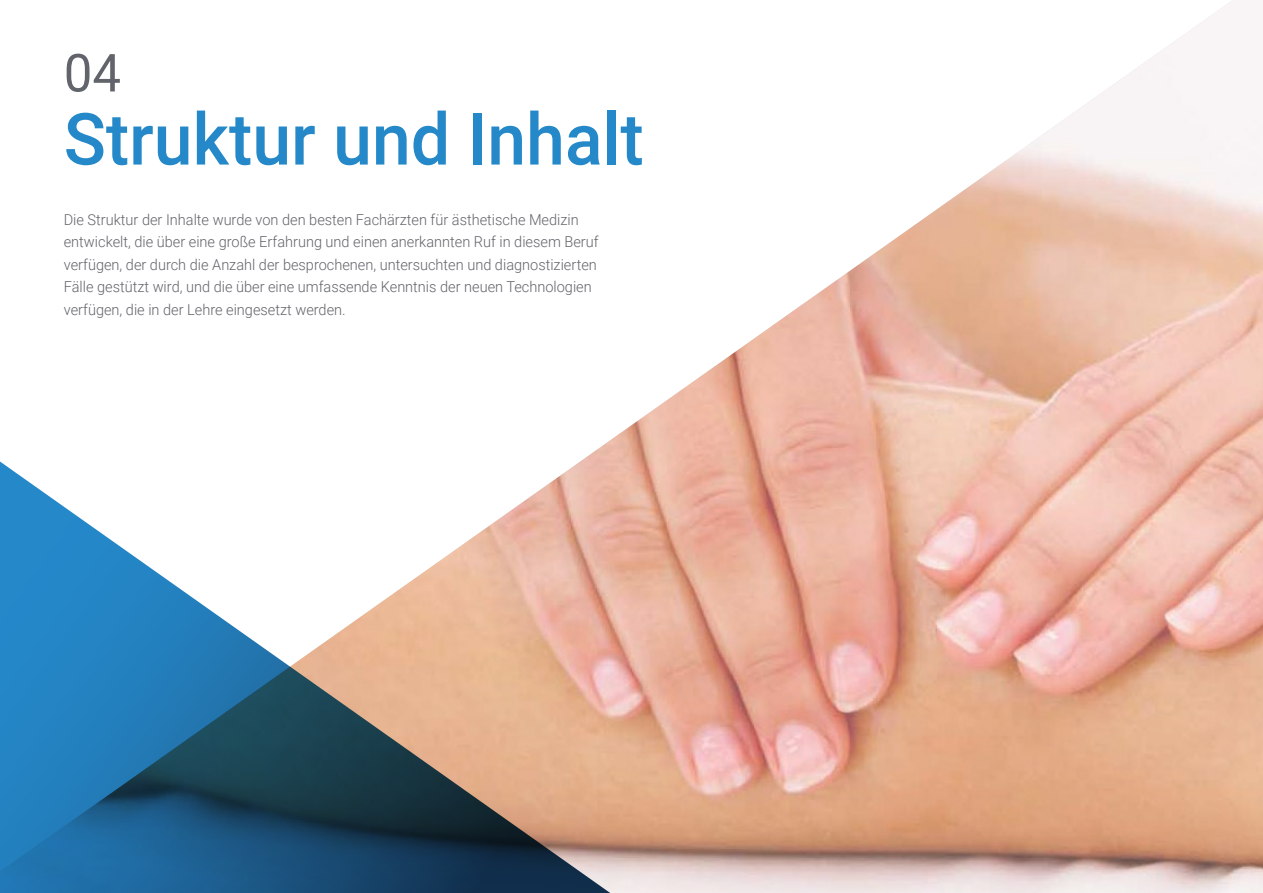
<style>
.page{position:relative;width:1263px;height:893px;background:#fff}
.page>*{position:absolute;margin:0;border:0;box-sizing:border-box;transform-origin:0 0}
.t1{font:500 72px "Roboto";color:#2488c9}
.t2{font:52.5px "Roboto";color:#61646a}
.t3{font:300 15px/22.5px "Roboto";color:#61646a}
</style>
<div class="page">
<img style="left:602px;top:0;width:661px;height:893px">
<svg style="left:0;top:446px;width:640px;height:447px"></svg>
<h2 class="t2" style="left:64px;top:36px;width:59px">04</h2>
<h1 class="t1" style="left:64px;top:89px;width:581px">Struktur und Inhalt</h1>
<p class="t3" style="left:64px;top:208px;width:536px">Die Struktur der Inhalte wurde von den besten Fachärzten für ästhetische Medizin entwickelt, die über eine große Erfahrung und einen anerkannten Ruf in diesem Beruf verfügen, der durch die Anzahl der besprochenen, untersuchten und diagnostizierten Fälle gestützt wird, und die über eine umfassende Kenntnis der neuen Technologien verfügen, die in der Lehre eingesetzt werden.</p>
</div>
